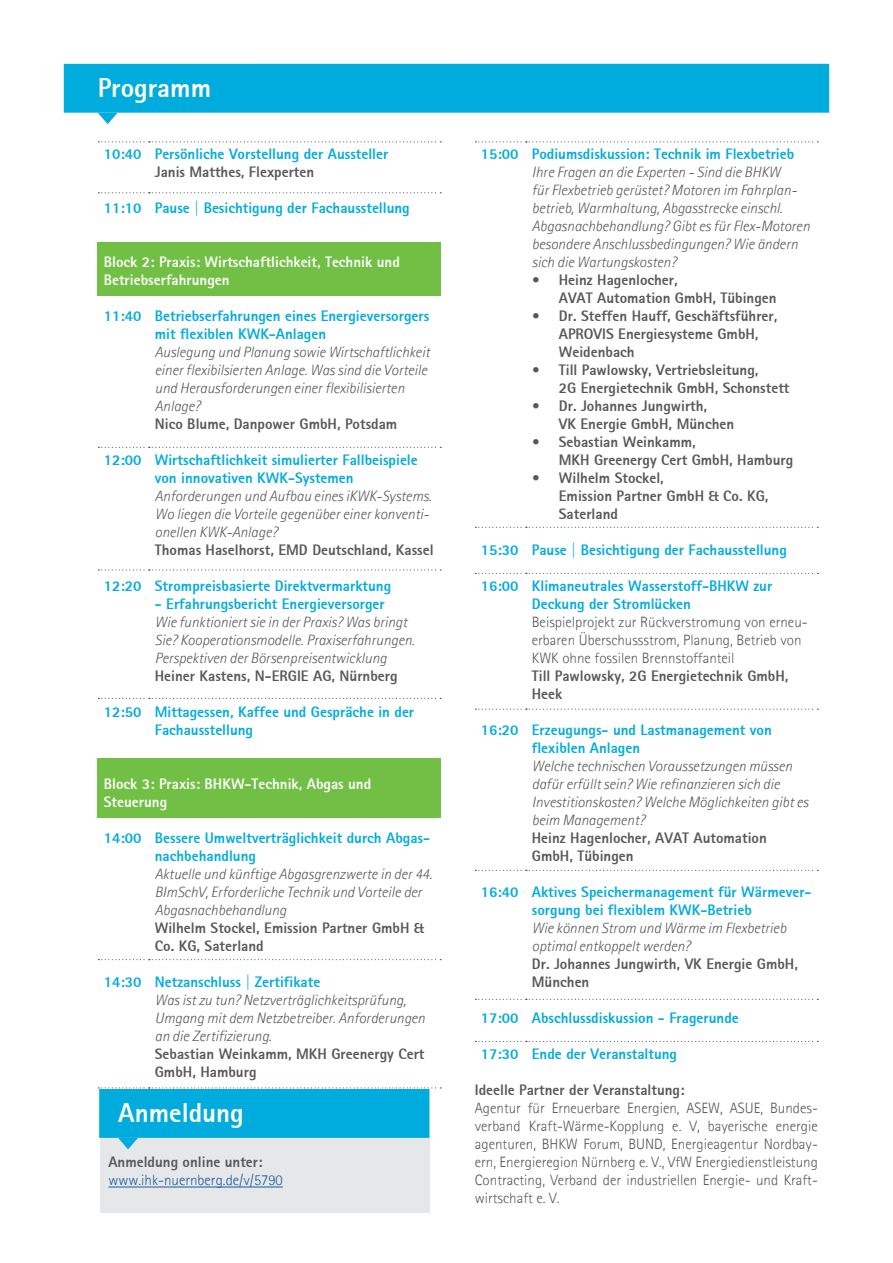
<style>
.page{position:relative;width:893px;height:1263px;background:#fff}
.page>*{position:absolute;margin:0;border:0;box-sizing:border-box;transform-origin:0 0}
.Überschrift{font:800 27px "Agfa Rotis Sans Serif";color:#fff}
.Fließtext{font:italic 300 15px/18px "Agfa Rotis Sans Serif";color:#57585a}
.Fließtext-2{font:800 15px/18px "Agfa Rotis Sans Serif";color:#00acdd}
.Fließtext-3{font:800 15px/18px "Agfa Rotis Sans Serif";color:#57585a}
.Fließtext-4{font:300 15px/18px "Agfa Rotis Sans Serif";color:#57585a}
.Fließtext-5{font:800 15px/18px "Agfa Rotis Sans Serif";color:#fff}
.t1{font:300 15px "Agfa Rotis Sans Serif";color:#175d9e}
</style>
<div class="page">
<div style="left:64px;top:64px;width:765px;height:49px;background:#00acdd"></div>
<svg style="left:98px;top:113px;width:20px;height:11px"></svg>
<div style="left:98px;top:242px;width:343px;height:54px;background:#71bf44"></div>
<div style="left:98px;top:758px;width:343px;height:60px;background:#71bf44"></div>
<svg style="left:98px;top:141px;width:343px;height:1px"></svg>
<svg style="left:98px;top:192px;width:343px;height:1px"></svg>
<svg style="left:98px;top:447px;width:343px;height:1px"></svg>
<svg style="left:98px;top:569px;width:343px;height:1px"></svg>
<svg style="left:98px;top:698px;width:343px;height:1px"></svg>
<svg style="left:98px;top:959px;width:343px;height:1px"></svg>
<svg style="left:98px;top:1087px;width:343px;height:1px"></svg>
<svg style="left:475px;top:141px;width:343px;height:1px"></svg>
<svg style="left:475px;top:527px;width:343px;height:1px"></svg>
<svg style="left:475px;top:573px;width:343px;height:1px"></svg>
<svg style="left:475px;top:709px;width:343px;height:1px"></svg>
<svg style="left:475px;top:870px;width:343px;height:1px"></svg>
<svg style="left:475px;top:999px;width:343px;height:1px"></svg>
<svg style="left:475px;top:1041px;width:343px;height:1px"></svg>
<div style="left:100px;top:1138px;width:329px;height:74px;background:#e6e7e9"></div>
<div style="left:99px;top:1089px;width:330px;height:49px;background:#00acdd"></div>
<svg style="left:118px;top:1138px;width:20px;height:11px"></svg>
<hr style="left:108px;top:1187px;width:175px;height:1px;background:#175d9e">
<p class="Überschrift" style="left:98px;top:70px;width:115px">Programm</p>
<p class="Fließtext-2" style="left:104px;top:145px;width:39px">10:40</p>
<p class="Fließtext-2" style="left:155px;top:145px;width:235px">Persönliche Vorstellung der Aussteller</p>
<p class="Fließtext-3" style="left:155px;top:163px;width:161px">Janis Matthes, Flexperten</p>
<p class="Fließtext-2" style="left:104px;top:199px;width:39px">11:10</p>
<p class="Fließtext-2" style="left:155px;top:199px;width:256px">Pause | Besichtigung der Fachausstellung</p>
<p class="Fließtext-5" style="left:104px;top:253px;width:298px">Block 2: Praxis: Wirtschaftlichkeit, Technik und<br>Betriebserfahrungen</p>
<p class="Fließtext-2" style="left:104px;top:307px;width:39px">11:40</p>
<p class="Fließtext-2" style="left:155px;top:307px;width:276px">Betriebserfahrungen eines Energieversorgers mit flexiblen KWK-Anlagen</p>
<p class="Fließtext" style="left:155px;top:343px;width:276px">Auslegung und Planung sowie Wirtschaftlichkeit einer flexibilsierten Anlage. Was sind die Vorteile und Herausforderungen einer flexibilisierten Anlage?</p>
<p class="Fließtext-3" style="left:155px;top:415px;width:244px">Nico Blume, Danpower GmbH, Potsdam</p>
<p class="Fließtext-2" style="left:104px;top:451px;width:39px">12:00</p>
<p class="Fließtext-2" style="left:155px;top:451px;width:264px">Wirtschaftlichkeit simulierter Fallbeispiele von innovativen KWK-Systemen</p>
<p class="Fließtext" style="left:155px;top:487px;width:278px">Anforderungen und Aufbau eines iKWK-Systems.<br>Wo liegen die Vorteile gegenüber einer konventi&shy;onellen KWK-Anlage?</p>
<p class="Fließtext-3" style="left:155px;top:541px;width:280px">Thomas Haselhorst, EMD Deutschland, Kassel</p>
<p class="Fließtext-2" style="left:104px;top:577px;width:39px">12:20</p>
<p class="Fließtext-2" style="left:155px;top:577px;width:238px">Strompreisbasierte Direktvermarktung</p>
<p class="Fließtext-2" style="left:155px;top:595px;width:232px">- Erfahrungsbericht Energieversorger</p>
<p class="Fließtext" style="left:155px;top:613px;width:261px">Wie funktioniert sie in der Praxis? Was bringt<br>Sie? Kooperationsmodelle. Praxiserfahrungen.<br>Perspektiven der Börsenpreisentwicklung</p>
<p class="Fließtext-3" style="left:155px;top:667px;width:244px">Heiner Kastens, N-ERGIE AG, Nürnberg</p>
<p class="Fließtext-2" style="left:104px;top:703px;width:39px">12:50</p>
<p class="Fließtext-2" style="left:155px;top:703px;width:261px">Mittagessen, Kaffee und Gespräche in der<br>Fachausstellung</p>
<p class="Fließtext-5" style="left:104px;top:775px;width:269px">Block 3: Praxis: BHKW-Technik, Abgas und<br>Steuerung</p>
<p class="Fließtext-2" style="left:104px;top:829px;width:39px">14:00</p>
<p class="Fließtext-2" style="left:155px;top:829px;width:277px">Bessere Umweltverträglichkeit durch Abgas&shy;nachbehandlung</p>
<p class="Fließtext" style="left:155px;top:865px;width:279px">Aktuelle und künftige Abgasgrenzwerte in der 44.<br>BImSchV, Erforderliche Technik und Vorteile der<br>Abgasnachbehandlung</p>
<p class="Fließtext-3" style="left:155px;top:919px;width:271px">Wilhelm Stockel, Emission Partner GmbH &amp;<br>Co. KG, Saterland</p>
<p class="Fließtext-2" style="left:104px;top:973px;width:39px">14:30</p>
<p class="Fließtext-2" style="left:155px;top:973px;width:167px">Netzanschluss | Zertifikate</p>
<p class="Fließtext" style="left:155px;top:991px;width:272px">Was ist zu tun? Netzverträglichkeitsprüfung,<br>Umgang mit dem Netzbetreiber. Anforderungen an die Zertifizierung.</p>
<p class="Fließtext-3" style="left:155px;top:1045px;width:271px">Sebastian Weinkamm, MKH Greenergy Cert<br>GmbH, Hamburg</p>
<p class="Überschrift" style="left:118px;top:1095px;width:127px">Anmeldung</p>
<p class="Fließtext-3" style="left:108px;top:1153px;width:156px">Anmeldung online unter:</p>
<p class="t1" style="left:108px;top:1171px;width:176px">www.ihk-nuernberg.de/v/5790</p>
<p class="Fließtext-2" style="left:481px;top:145px;width:39px">15:00</p>
<p class="Fließtext-2" style="left:532px;top:145px;width:264px">Podiumsdiskussion: Technik im Flexbetrieb</p>
<p class="Fließtext" style="left:532px;top:163px;width:279px">Ihre Fragen an die Experten - Sind die BHKW<br>für Flexbetrieb gerüstet? Motoren im Fahrplan&shy;betrieb, Warmhaltung, Abgasstrecke einschl.<br>Abgasnachbehandlung? Gibt es für Flex-Motoren besondere Anschlussbedingungen? Wie ändern sich die Wartungskosten?</p>
<p class="Fließtext-3" style="left:559px;top:271px;width:219px;text-indent:-27px">• Heinz Hagenlocher,<br>AVAT Automation GmbH, Tübingen</p>
<p class="Fließtext-3" style="left:559px;top:307px;width:220px;text-indent:-27px">• Dr. Steffen Hauff, Geschäftsführer,<br>APROVIS Energiesysteme GmbH,<br>Weidenbach</p>
<p class="Fließtext-3" style="left:559px;top:361px;width:232px;text-indent:-27px">• Till Pawlowsky, Vertriebsleitung,<br>2G Energietechnik GmbH, Schonstett</p>
<p class="Fließtext-3" style="left:559px;top:397px;width:177px;text-indent:-27px">• Dr. Johannes Jungwirth,<br>VK Energie GmbH, München</p>
<p class="Fließtext-3" style="left:559px;top:433px;width:236px;text-indent:-27px">• Sebastian Weinkamm,<br>MKH Greenergy Cert GmbH, Hamburg</p>
<p class="Fließtext-3" style="left:559px;top:469px;width:211px;text-indent:-27px">• Wilhelm Stockel,<br>Emission Partner GmbH &amp; Co. KG,<br>Saterland</p>
<p class="Fließtext-2" style="left:481px;top:541px;width:39px">15:30</p>
<p class="Fließtext-2" style="left:532px;top:541px;width:256px">Pause | Besichtigung der Fachausstellung</p>
<p class="Fließtext-2" style="left:481px;top:577px;width:39px">16:00</p>
<p class="Fließtext-2" style="left:532px;top:577px;width:242px">Klimaneutrales Wasserstoff-BHKW zur</p>
<p class="Fließtext-2" style="left:532px;top:595px;width:161px">Deckung der Stromlücken</p>
<p class="Fließtext-4" style="left:532px;top:613px;width:277px">Beispielprojekt zur Rückverstromung von erneu&shy;erbaren Überschussstrom, Planung, Betrieb von<br>KWK ohne fossilen Brennstoffanteil</p>
<p class="Fließtext-3" style="left:532px;top:667px;width:258px">Till Pawlowsky, 2G Energietechnik GmbH,<br>Heek</p>
<p class="Fließtext-2" style="left:481px;top:721px;width:39px">16:20</p>
<p class="Fließtext-2" style="left:532px;top:721px;width:241px">Erzeugungs- und Lastmanagement von</p>
<p class="Fließtext-2" style="left:532px;top:739px;width:110px">flexiblen Anlagen</p>
<p class="Fließtext" style="left:532px;top:757px;width:278px">Welche technischen Voraussetzungen müssen dafür erfüllt sein? Wie refinanzieren sich die Investitionskosten? Welche Möglichkeiten gibt es beim Management?</p>
<p class="Fließtext-3" style="left:532px;top:829px;width:236px">Heinz Hagenlocher, AVAT Automation<br>GmbH, Tübingen</p>
<p class="Fließtext-2" style="left:481px;top:883px;width:39px">16:40</p>
<p class="Fließtext-2" style="left:532px;top:883px;width:281px">Aktives Speichermanagement für Wärmever&shy;sorgung bei flexiblem KWK-Betrieb</p>
<p class="Fließtext" style="left:532px;top:919px;width:256px">Wie können Strom und Wärme im Flexbetrieb optimal entkoppelt werden?</p>
<p class="Fließtext-3" style="left:532px;top:955px;width:268px">Dr. Johannes Jungwirth, VK Energie GmbH,<br>München</p>
<p class="Fließtext-2" style="left:481px;top:1009px;width:39px">17:00</p>
<p class="Fließtext-2" style="left:532px;top:1009px;width:208px">Abschlussdiskussion - Fragerunde</p>
<p class="Fließtext-2" style="left:481px;top:1045px;width:39px">17:30</p>
<p class="Fließtext-2" style="left:532px;top:1045px;width:147px">Ende der Veranstaltung</p>
<p class="Fließtext-3" style="left:475px;top:1081px;width:211px">Ideelle Partner der Veranstaltung:</p>
<p class="Fließtext-4" style="left:475px;top:1099px;width:345px;text-align:justify">Agentur für Erneuerbare Energien, ASEW, ASUE, Bundes&shy;verband Kraft-Wärme-Kopplung e. V, bayerische energie agenturen, BHKW Forum, BUND, Energieagentur Nordbay&shy;ern, Energieregion Nürnberg e. V., VfW Energiedienstleistung Contracting, Verband der industriellen Energie- und Kraft&shy;wirtschaft e. V.</p>
</div>
